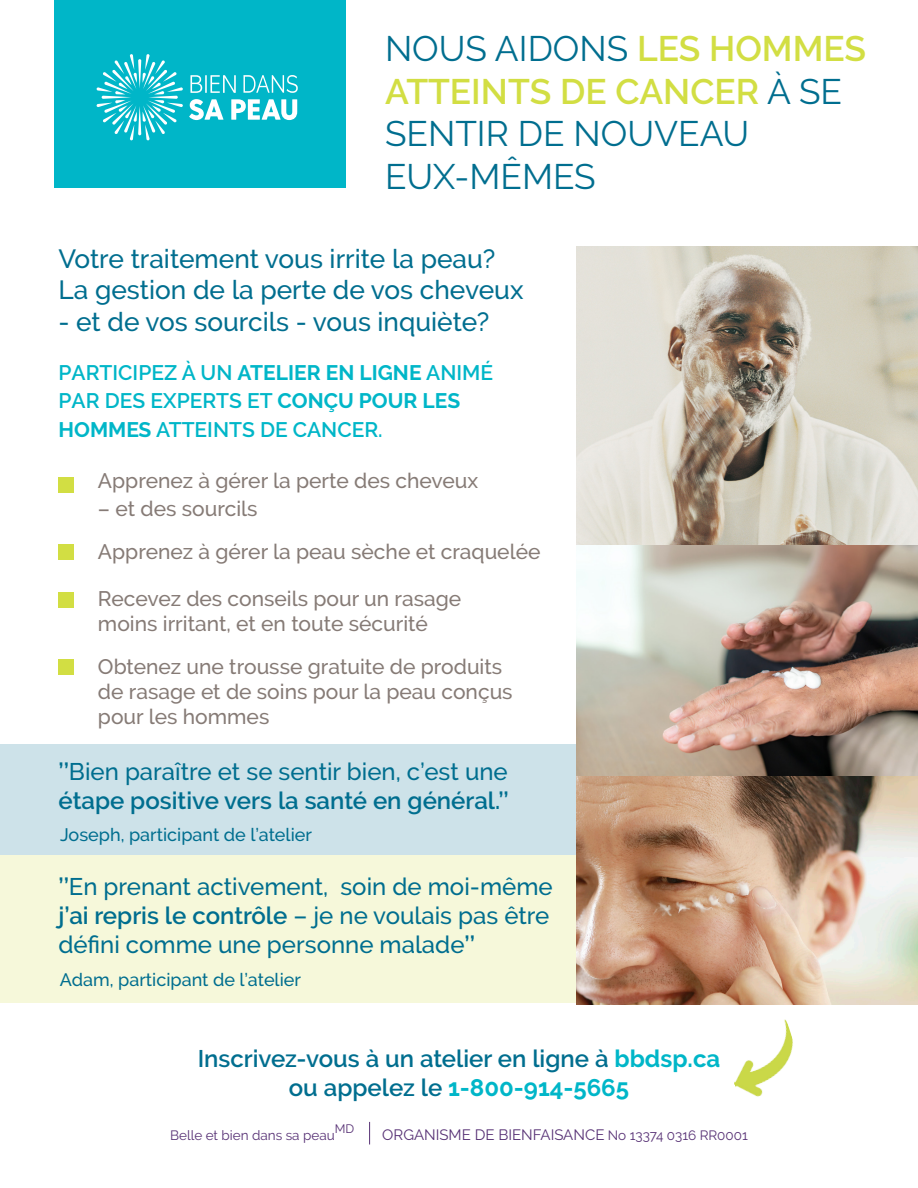
<style>
.page{position:relative;width:918px;height:1188px;background:#fff}
.page>*{position:absolute;margin:0;border:0;box-sizing:border-box;transform-origin:0 0}
.t1{font:35.4px/42.5px "Raleway";color:#006e8f}
.t2{font:500 26.25px/31.5px "Raleway";color:#006e8f}
.t3{font:600 24px/28.8px "Raleway";color:#006e8f}
.t4{font:500 24px/28.8px "Raleway";color:#006e8f}
.t5{font:700 24px "Raleway";color:#00b6c8}
.t6{font:500 21px/25.2px "Raleway";color:#867b76}
.t7{font:600 21px/28.2px "Raleway";color:#00b6c8}
.t8{font:500 18px "Raleway";color:#006e8f}
.t9{font:15px "Raleway";color:#573175}
.t10{font:13.5px "Raleway";color:#573175}
.t11{font:12.3px "Raleway";color:#573175}
.s1{font-weight:600;color:#d2de43}
.s2{font-weight:700}
.s3{font-weight:500}
.s4{font-weight:600}
.s5{font-weight:700;color:#00b6c8}
.s6{font-weight:600;color:#006e8f}
.s7{font-size:13.5px}
</style>
<div class="page">
<div style="left:0;top:855px;width:918px;height:148px;background:#f6f8da"></div>
<div style="left:0;top:745px;width:918px;height:110px;background:#cde2e9"></div>
<svg style="left:369px;top:1122px;width:1px;height:23px"></svg>
<div style="left:54px;top:0;width:291px;height:188px;background:#00b6c8"></div>
<div style="left:58px;top:478px;width:16px;height:15px;background:#d2de43"></div>
<div style="left:58px;top:545px;width:16px;height:15px;background:#d2de43"></div>
<div style="left:58px;top:593px;width:16px;height:15px;background:#d2de43"></div>
<div style="left:58px;top:659px;width:16px;height:16px;background:#d2de43"></div>
<img style="left:734px;top:1019px;width:59px;height:78px">
<img style="left:577px;top:246px;width:341px;height:531px">
<img style="left:577px;top:777px;width:341px;height:228px">
<hr style="left:138px;top:59px;width:3px;height:29px;background:#fff;border-radius:2px">
<hr style="left:149px;top:96px;width:29px;height:3px;background:#fff;border-radius:2px">
<svg style="left:143px;top:54px;width:40px;height:40px"></svg>
<hr style="left:102px;top:96px;width:29px;height:3px;background:#fff;border-radius:2px">
<svg style="left:96px;top:54px;width:41px;height:40px"></svg>
<hr style="left:138px;top:106px;width:3px;height:29px;background:#fff;border-radius:2px">
<svg style="left:96px;top:100px;width:41px;height:41px"></svg>
<svg style="left:143px;top:100px;width:40px;height:41px"></svg>
<svg style="left:189px;top:99px;width:35px;height:21px"></svg>
<svg style="left:231px;top:99px;width:66px;height:21px"></svg>
<svg style="left:190px;top:75px;width:46px;height:18px"></svg>
<svg style="left:244px;top:75px;width:54px;height:18px"></svg>
<p class="t1" style="left:385px;top:28px;width:482px">NOUS AIDONS <span class="s1">LES HOMMES<br>ATTEINTS DE CANCER</span> À SE<br>SENTIR DE NOUVEAU</p>
<p class="t1" style="left:385px;top:155px;width:212px">EUX-MÊMES</p>
<p class="t2" style="left:58px;top:243px;width:466px">Votre traitement vous irrite la peau?<br>La gestion de la perte de vos cheveux</p>
<p class="t2" style="left:58px;top:306px;width:432px">- et de vos sourcils - vous inquiète?</p>
<p class="t7" style="left:58px;top:359px;width:436px">PARTICIPEZ À UN <span class="s2">ATELIER EN LIGNE</span> ANIMÉ<br>PAR DES EXPERTS ET <span class="s2">CONÇU POUR LES<br>HOMMES</span> ATTEINTS DE CANCER.</p>
<p class="t6" style="left:98px;top:468px;width:382px">Apprenez à gérer la perte des cheveux</p>
<p class="t6" style="left:98px;top:496px;width:161px">– et des sourcils</p>
<p class="t6" style="left:98px;top:539px;width:444px">Apprenez à gérer la peau sèche et craquelée</p>
<p class="t6" style="left:98px;top:586px;width:365px">Recevez des conseils pour un rasage moins irritant, et en toute sécurité</p>
<p class="t6" style="left:98px;top:654px;width:406px">Obtenez une trousse gratuite de produits</p>
<p class="t6" style="left:98px;top:679px;width:416px">de rasage et de soins pour la peau conçus pour les hommes</p>
<p class="t3" style="left:58px;top:758px;width:452px">’’<span class="s3">Bien paraître et se sentir bien, c’est une </span>étape positive vers la santé en général.’’</p>
<p class="t8" style="left:60px;top:825px;width:253px">Joseph, participant de l’atelier</p>
<p class="t4" style="left:58px;top:872px;width:496px"><span class="s4">’’</span>En prenant activement, soin de moi-même</p>
<p class="t4" style="left:58px;top:901px;width:492px"><span class="s4">j’ai repris le contrôle</span> – je ne voulais pas être défini comme une personne malade<span class="s4">’’</span></p>
<p class="t8" style="left:60px;top:970px;width:243px">Adam, participant de l’atelier</p>
<p class="t3" style="left:198px;top:1044px;width:524px">Inscrivez-vous à un atelier en ligne à <span class="s5">bbdsp.ca</span></p>
<p class="t5" style="left:289px;top:1074px;width:342px"><span class="s6">ou appelez le</span> 1-800-914-5665</p>
<p class="t11" style="left:335px;top:1122px;width:21px">MD</p>
<p class="t10" style="left:170px;top:1128px;width:166px">Belle et bien dans sa peau</p>
<p class="t9" style="left:382px;top:1126px;width:367px">ORGANISME DE BIENFAISANCE <span class="s7">No 13374 0316 RR0001</span></p>
</div>
